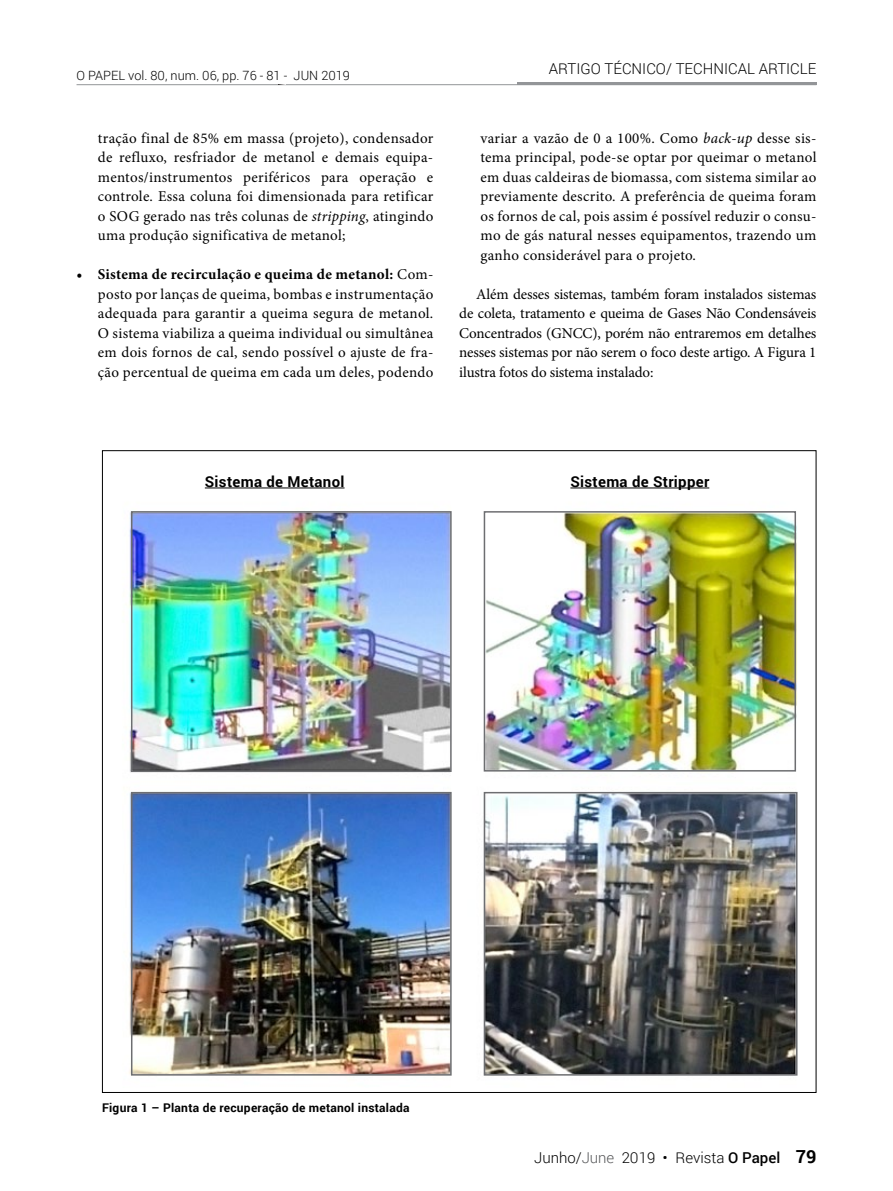
<style>
.page{position:relative;width:893px;height:1191px;background:#fff}
.page>*{position:absolute;margin:0;border:0;box-sizing:border-box;transform-origin:0 0}
.t1{font:700 18px "Roboto";color:#000}
.t2{font:15px/19.5px "Minion Pro";letter-spacing:.015em;color:#000;text-align:justify}
.t3{font:300 15px "Roboto";color:#000}
.t4{font:700 15px "Roboto";letter-spacing:.02em;color:#000}
.t5{font:300 12.75px "Roboto";color:#000}
.t6{font:700 12px "Roboto";letter-spacing:.02em;color:#000}
.s1{font-style:italic}
.s2{font-weight:700}
.s3{color:#58595b}
.s4{font-weight:500}
</style>
<div class="page">
<hr style="left:77px;top:84px;width:739px;height:1px;background:#939598">
<hr style="left:517px;top:82px;width:299px;height:2px;background:#939598">
<img style="left:129px;top:487px;width:669px;height:589px">
<hr style="left:205px;top:487px;width:140px;height:1px;background:#000">
<hr style="left:570px;top:487px;width:139px;height:1px;background:#000">
<div style="left:131px;top:511px;width:321px;height:261px;border:2px solid #6d6e71"></div>
<div style="left:131px;top:792px;width:321px;height:283px;border:2px solid #6d6e71"></div>
<div style="left:484px;top:511px;width:312px;height:260px;border:2px solid #6d6e71"></div>
<div style="left:484px;top:792px;width:313px;height:283px;border:2px solid #6d6e71"></div>
<p class="t5" style="left:77px;top:67px;width:275px">O PAPEL vol. 80, num. 06, pp. 76 - 81 - JUN 2019</p>
<p class="t2" style="left:98px;top:128px;width:337px">tração final de 85% em massa (projeto), condensador de refluxo, resfriador de metanol e demais equipa&shy;mentos/instrumentos periféricos para operação e controle. Essa coluna foi dimensionada para retificar o SOG gerado nas três colunas de <span class="s1">stripping</span>, atingindo uma produção significativa de metanol;</p>
<p class="t2" style="left:98px;top:265px;width:337px;text-indent:-21px"><span class="s2">• Sistema de recirculação e queima de metanol:</span> Com&shy;posto por lanças de queima, bombas e instrumentação adequada para garantir a queima segura de metanol.<br>O sistema viabiliza a queima individual ou simultânea em dois fornos de cal, sendo possível o ajuste de fra&shy;ção percentual de queima em cada um deles, podendo</p>
<p class="t3" style="left:549px;top:59px;width:269px">ARTIGO TÉCNICO/ TECHNICAL ARTICLE</p>
<p class="t2" style="left:480px;top:128px;width:337px">variar a vazão de 0 a 100%. Como <span class="s1">back-up</span> desse sis&shy;tema principal, pode-se optar por queimar o metanol em duas caldeiras de biomassa, com sistema similar ao previamente descrito. A preferência de queima foram os fornos de cal, pois assim é possível reduzir o consu&shy;mo de gás natural nesses equipamentos, trazendo um ganho considerável para o projeto.</p>
<p class="t2" style="left:459px;top:284px;width:359px;text-indent:17px">Além desses sistemas, também foram instalados sistemas de coleta, tratamento e queima de Gases Não Condensáveis Concentrados (GNCC), porém não entraremos em detalhes nesses sistemas por não serem o foco deste artigo. A Figura 1 ilustra fotos do sistema instalado:</p>
<p class="t4" style="left:205px;top:471px;width:141px">Sistema de Metanol</p>
<p class="t4" style="left:570px;top:471px;width:140px">Sistema de Stripper</p>
<p class="t6" style="left:102px;top:1099px;width:309px">Figura 1 – Planta de recuperação de metanol instalada</p>
<p class="t3" style="left:534px;top:1147px;width:248px">Junho/<span class="s3">June</span> 2019 • Revista <span class="s4">O Papel</span></p>
<p class="t1" style="left:796px;top:1144px;width:22px">79</p>
</div>
